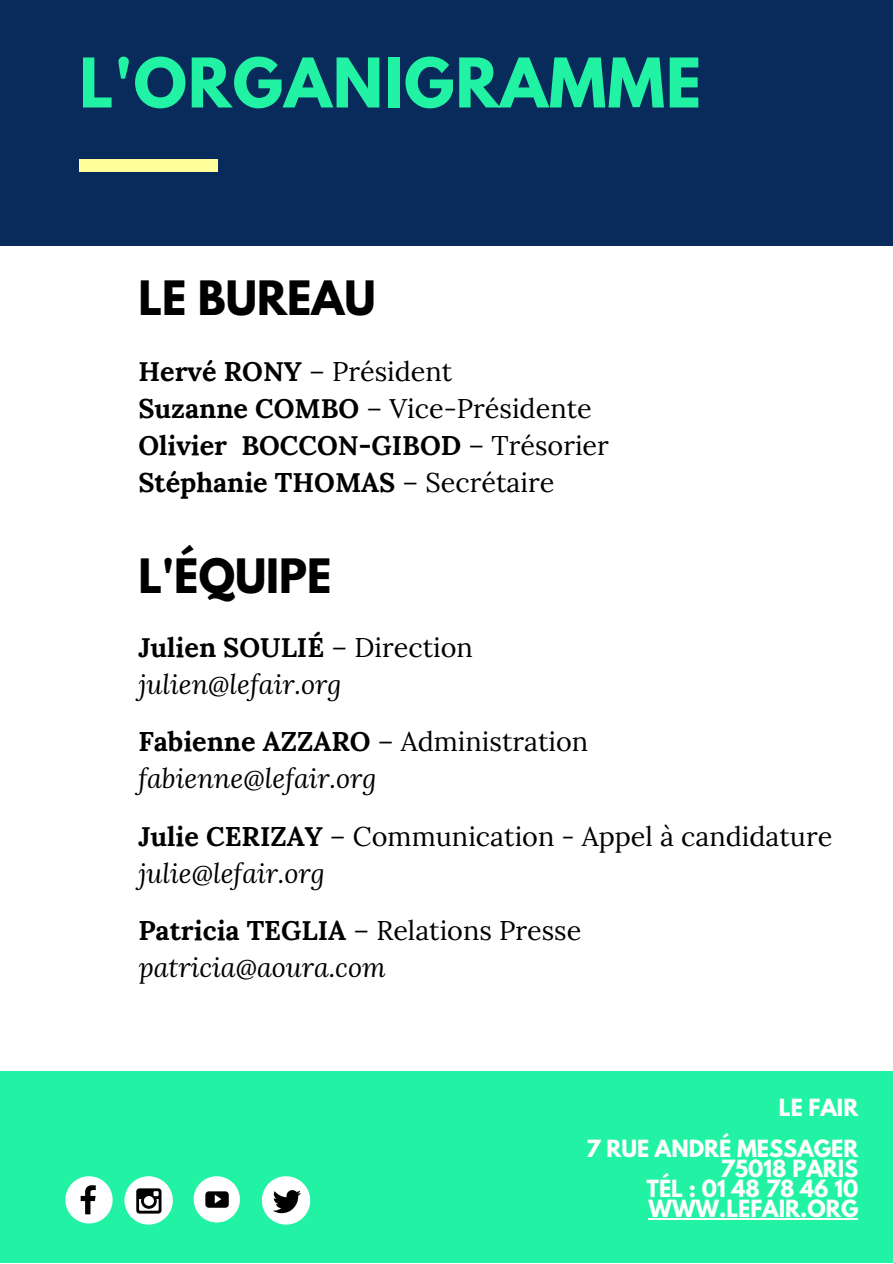
<style>
.page{position:relative;width:893px;height:1264px;background:#fff}
.page>*{position:absolute;margin:0;border:0;box-sizing:border-box;transform-origin:0 0}
.t1{font:700 60.6px "League Spartan";letter-spacing:.02em;color:#22f2a4}
.t2{font:700 42px "League Spartan";color:#000}
.t3{font:italic 27px/37px "Lora";color:#000}
.t4{font:700 27px/37px "Lora";color:#000}
.t5{font:27px/37px "Lora";color:#000}
.t6{font:700 21px/20.2px "League Spartan";color:#fff;text-align:right}
.s1{font-weight:400}
.s2{font-weight:700;font-style:normal}
.s3{font-style:normal}
.s4{font-weight:700}
.s5{font-style:italic}
</style>
<div class="page">
<div style="left:0;top:0;width:892px;height:245px;background:#082b5b"></div>
<div style="left:79px;top:159px;width:139px;height:13px;background:#ffff9b"></div>
<div style="left:0;top:1071px;width:892px;height:191px;background:#22f2a4"></div>
<hr style="left:648px;top:1218px;width:210px;height:1px;background:#fff">
<svg style="left:65px;top:1176px;width:48px;height:47px"></svg>
<div style="left:124px;top:1176px;width:49px;height:48px;background:#fff;border-radius:50%"></div>
<svg style="left:136px;top:1188px;width:25px;height:25px"></svg>
<div style="left:194px;top:1176px;width:46px;height:46px;background:#fff;border-radius:50%"></div>
<svg style="left:200px;top:1182px;width:40px;height:41px"></svg>
<svg style="left:262px;top:1176px;width:48px;height:48px"></svg>
<h1 class="t1" style="left:79px;top:53px;width:623px">L'ORGANIGRAMME</h1>
<h2 class="t2" style="left:138px;top:277px;width:239px">LE BUREAU</h2>
<p class="t4" style="left:138px;top:352px;width:472px">Hervé RONY <span class="s1">– Président<br></span>Suzanne COMBO <span class="s1">– Vice-Présidente<br></span>Olivier BOCCON-GIBOD <span class="s1">– Trésorier<br></span>Stéphanie THOMAS <span class="s1">– Secrétaire</span></p>
<h2 class="t2" style="left:138px;top:555px;width:195px">L'ÉQUIPE</h2>
<p class="t3" style="left:138px;top:628px;width:336px"><span class="s2">Julien SOULIÉ</span> <span class="s3">– Direction </span>julien@lefair.org</p>
<p class="t3" style="left:138px;top:722px;width:451px"><span class="s2">Fabienne AZZARO</span> <span class="s3">– Administration </span>fabienne@lefair.org</p>
<p class="t5" style="left:138px;top:817px;width:695px"><span class="s4">Julie CERIZAY</span> – Communication - Appel à candidature <span class="s5">julie@lefair.org</span></p>
<p class="t3" style="left:138px;top:911px;width:444px"><span class="s2">Patricia TEGLIA</span> <span class="s3">– Relations Presse </span>patricia@aoura.com</p>
<p class="t6" style="left:586px;top:1090px;width:274px;line-height:40.5px">LE FAIR<br>7 RUE ANDRÉ MESSAGER</p>
<p class="t6" style="left:646px;top:1160px;width:213px;text-align:justify;text-indent:74px">75018 PARIS TÉL : 01 48 78 46 10<br>WWW.LEFAIR.ORG</p>
</div>
